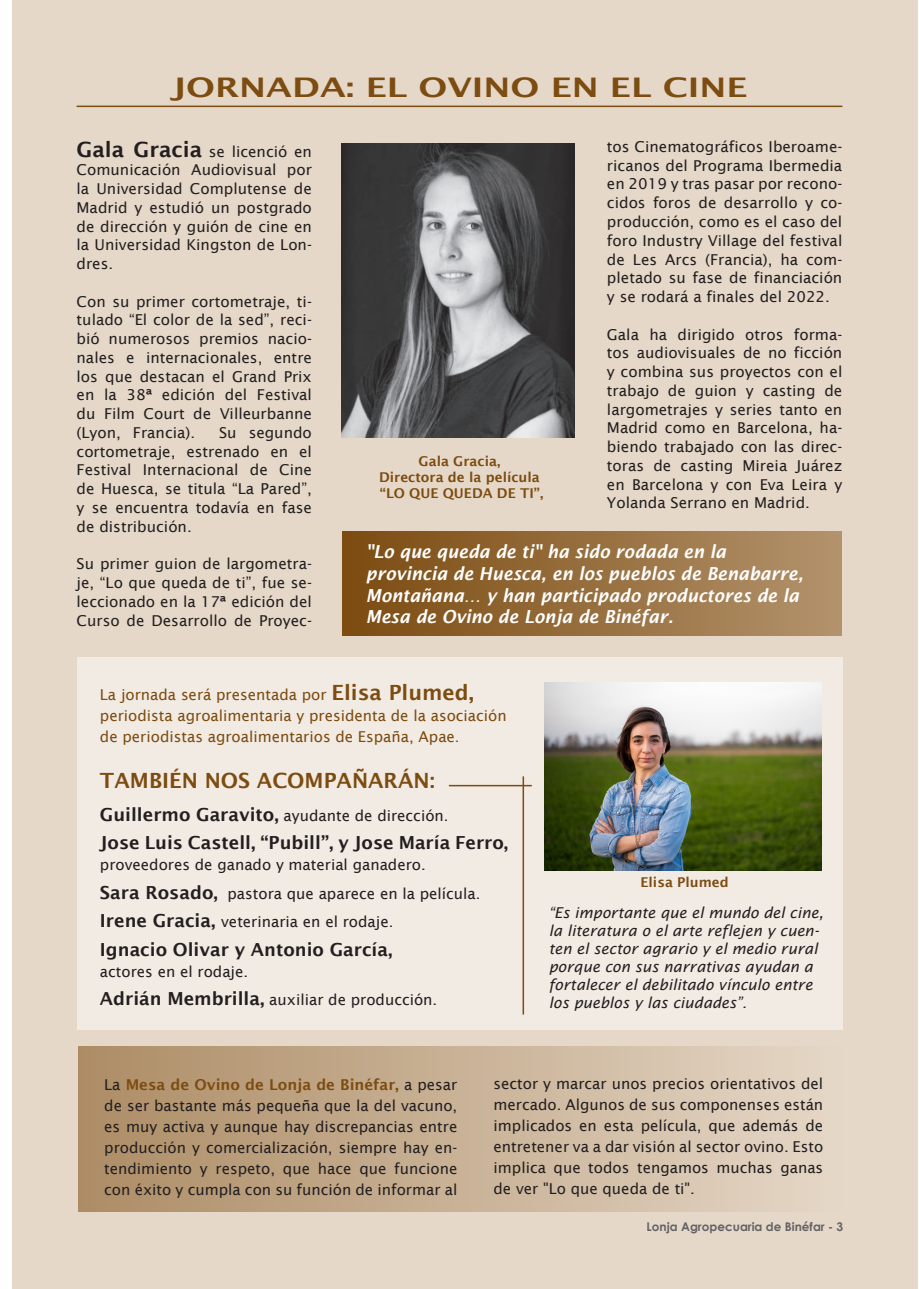
<style>
.page{position:relative;width:919px;height:1289px;background:#fff}
.page>*{position:absolute;margin:0;border:0;box-sizing:border-box;transform-origin:0 0}
.t1{font:600 27px "Lucida Sans";color:#7c4c11;scale:1.3 1}
.t2{font:600 21px "Lucida Sans";color:#7c4c11}
.t3{font:italic 600 18px/21.6px "Lucida Sans";color:#fff;scale:.94 1}
.t4{font:600 18px "Lucida Sans";color:#231f20}
.t5{font:15px/18.8px "Lucida Sans";color:#231f20;text-align:justify}
.t6{font:italic 15px/18px "Lucida Sans";color:#231f20}
.t7{font:15px/21px "Lucida Sans";color:#7c4c11}
.t8{font:600 13.5px/16.2px "Lucida Sans";color:#7c4c11;text-align:center}
.t9{font:700 12px "Century Gothic";color:#636366}
.s1{font-weight:600;font-size:21px}
.s2{font-weight:600;font-size:18px}
.s3{font-weight:600;color:#7c4c11}
</style>
<div class="page">
<div style="left:13px;top:0;width:905px;height:1288px;background:#e6d8c8"></div>
<div style="left:77px;top:657px;width:765px;height:372px;background:#f2ebe3"></div>
<hr style="left:77px;top:106px;width:765px;height:1px;background:#7c4c11">
<div style="left:342px;top:531px;width:499px;height:105px;background:linear-gradient(to right,#7b4b10,#b3936d)"></div>
<img style="left:544px;top:682px;width:277px;height:188px">
<img style="left:342px;top:144px;width:233px;height:293px">
<hr style="left:522px;top:776px;width:2px;height:238px;background:#7c4c11">
<div style="left:78px;top:1046px;width:764px;height:166px;background:linear-gradient(to right,#ad8c65,#e5d7c7)"></div>
<hr style="left:449px;top:784px;width:82px;height:2px;background:#7c4c11">
<h1 class="t1" style="left:171px;top:72px;width:444px">JORNADA: EL OVINO EN EL CINE</h1>
<p class="t5" style="left:77px;top:142px;width:237px"><span class="s1">Gala Gracia</span> se licenció en Comunicación Audiovisual por la Universidad Complutense de Madrid y estudió un postgrado de dirección y guión de cine en la Universidad Kingston de Lon&shy;dres.</p>
<p class="t5" style="left:77px;top:292px;width:237px">Con su primer cortometraje, ti&shy;tulado “El color de la sed”, reci&shy;bió numerosos premios nacio&shy;nales e internacionales, entre los que destacan el Grand Prix en la 38ª edición del Festival du Film Court de Villeurbanne (Lyon, Francia).</p>
<p class="t5" style="left:77px;top:423px;width:237px;text-indent:142px">Su segundo cortometraje, estrenado en el Festival Internacional de Cine de Huesca, se titula “La Pared”, y se encuentra todavía en fase de distribución.</p>
<p class="t5" style="left:77px;top:554px;width:237px">Su primer guion de largometra&shy;je, “Lo que queda de ti”, fue se&shy;leccionado en la 17ª edición del Curso de Desarrollo de Proyec-</p>
<p class="t8" style="left:379px;top:452px;width:166px">Gala Gracia,<br>Directora de la película “LO QUE QUEDA DE TI”,</p>
<p class="t5" style="left:607px;top:137px;width:237px">tos Cinematográficos Iberoame&shy;ricanos del Programa Ibermedia en 2019 y tras pasar por recono&shy;cidos foros de desarrollo y co&shy;producción, como es el caso del foro Industry Village del festival de Les Arcs (Francia), ha com&shy;pletado su fase de financiación y se rodará a finales del 2022.</p>
<p class="t5" style="left:607px;top:325px;width:237px">Gala ha dirigido otros forma&shy;tos audiovisuales de no ficción y combina sus proyectos con el trabajo de guion y casting de largometrajes y series tanto en Madrid como en Barcelona, ha&shy;biendo trabajado con las direc&shy;toras de casting Mireia Juárez en Barcelona y con Eva Leira y Yolanda Serrano en Madrid.</p>
<p class="t3" style="left:366px;top:541px;width:467px">"Lo que queda de ti" ha sido rodada en la provincia de Huesca, en los pueblos de Benabarre, Montañana… y han participado productores de la Mesa de Ovino de Lonja de Binéfar.</p>
<p class="t7" style="left:100px;top:684px;width:408px">La jornada será presentada por <span class="s1">Elisa Plumed, </span>periodista agroalimentaria y presidenta de la asociación de periodistas agroalimentarios de España, Apae.</p>
<h2 class="t2" style="left:100px;top:768px;width:336px">TAMBIÉN NOS ACOMPAÑARÁN:</h2>
<p class="t5" style="left:100px;top:806px;width:350px"><span class="s2">Guillermo Garavito,</span> ayudante de dirección.</p>
<p class="t4" style="left:100px;top:832px;width:410px">Jose Luis Castell, “Pubill”, y Jose María Ferro,</p>
<p class="t5" style="left:100px;top:850px;width:382px;line-height:28.5px;text-align:left">proveedores de ganado y material ganadero.<br><span class="s2">Sara Rosado,</span> pastora que aparece en la película.<br><span class="s2">Irene Gracia,</span> veterinaria en el rodaje.</p>
<p class="t4" style="left:100px;top:939px;width:294px">Ignacio Olivar y Antonio García,</p>
<p class="t5" style="left:100px;top:957px;width:339px;line-height:28.5px">actores en el rodaje.<br><span class="s2">Adrián Membrilla,</span> auxiliar de producción.</p>
<p class="t8" style="left:640px;top:873px;width:90px">Elisa Plumed</p>
<p class="t6" style="left:549px;top:903px;width:276px">“Es importante que el mundo del cine, la literatura o el arte reflejen y cuen&shy;ten el sector agrario y el medio rural porque con sus narrativas ayudan a fortalecer el debilitado vínculo entre los pueblos y las ciudades”.</p>
<p class="t5" style="left:104px;top:1073px;width:354px;line-height:21px">La <span class="s3">Mesa de Ovino de Lonja de Binéfar,</span> a pesar de ser bastante más pequeña que la del vacuno, es muy activa y aunque hay discrepancias entre producción y comercialización, siempre hay en&shy;tendimiento y respeto, que hace que funcione con éxito y cumpla con su función de informar al</p>
<p class="t5" style="left:493px;top:1072px;width:331px;line-height:21px">sector y marcar unos precios orientativos del mercado. Algunos de sus componenses están implicados en esta película, que además de entretener va a dar visión al sector ovino. Esto implica que todos tengamos muchas ganas de ver "Lo que queda de ti".</p>
<p class="t9" style="left:646px;top:1217px;width:198px">Lonja Agropecuaria de Binéfar - 3</p>
</div>
